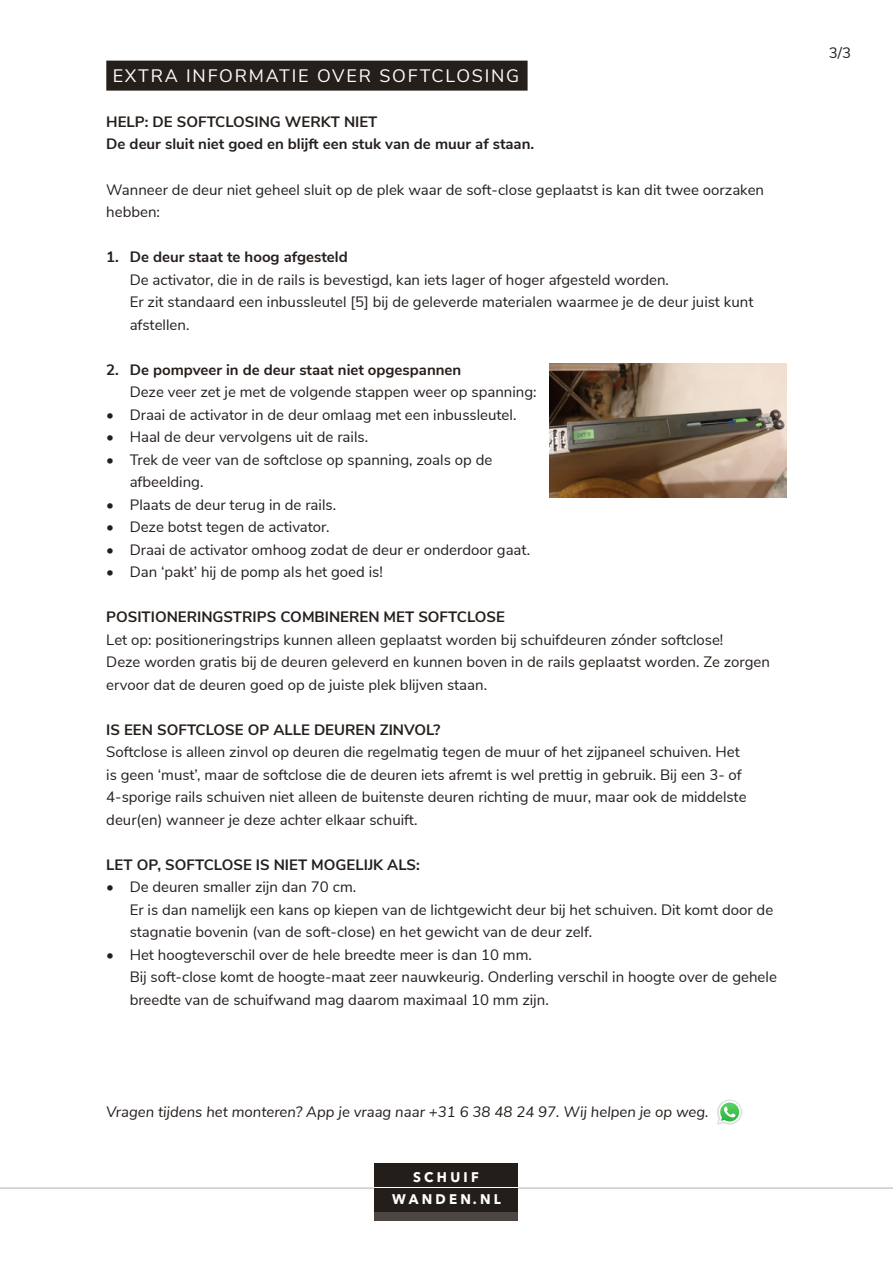
<style>
.page{position:relative;width:893px;height:1263px;background:#fff}
.page>*{position:absolute;margin:0;border:0;box-sizing:border-box;transform-origin:0 0}
.t1{font:18px "Nunito Sans";letter-spacing:.1em;color:#fff}
.t2{font:15px/22.5px "Nunito Sans";color:#251f1c}
.t3{font:700 15px "Nunito Sans";color:#251f1c}
.t4{font:italic 15px "Nunito Sans";color:#251f1c}
.t5{font:15px "Nunito Sans";color:#231f20}
.t6{font:700 13.8px "Avenir Next";letter-spacing:.24em;color:#fff;scale:.96 1}
</style>
<div class="page">
<div style="left:106px;top:61px;width:422px;height:30px;background:#251f1c"></div>
<hr style="left:0;top:1188px;width:893px;height:1px;background:#b2adac">
<div style="left:375px;top:1163px;width:143px;height:49px;background:#241e1b"></div>
<div style="left:375px;top:1212px;width:143px;height:8px;background:#4d4542"></div>
<hr style="left:375px;top:1187px;width:143px;height:1px;background:#fff">
<img style="left:717px;top:1099px;width:25px;height:26px">
<svg style="left:718px;top:1100px;width:23px;height:23px"></svg>
<img style="left:549px;top:364px;width:238px;height:133px">
<p class="t1" style="left:113px;top:63px;width:408px">EXTRA INFORMATIE OVER SOFTCLOSING</p>
<p class="t3" style="left:106px;top:111px;width:273px">HELP: DE SOFTCLOSING WERKT NIET</p>
<p class="t3" style="left:106px;top:133px;width:429px">De deur sluit niet goed en blijft een stuk van de muur af staan.</p>
<p class="t2" style="left:106px;top:177px;width:659px">Wanneer de deur niet geheel sluit op de plek waar de soft-close geplaatst is kan dit twee oorzaken hebben:</p>
<p class="t3" style="left:106px;top:246px;width:243px">1. De deur staat te hoog afgesteld</p>
<p class="t2" style="left:130px;top:267px;width:541px">De activator, die in de rails is bevestigd, kan iets lager of hoger afgesteld worden.</p>
<p class="t2" style="left:130px;top:290px;width:625px">Er zit standaard een inbussleutel [5] bij de geleverde materialen waarmee je de deur juist kunt afstellen.</p>
<p class="t3" style="left:106px;top:358px;width:356px">2. De pompveer in de deur staat niet opgespannen</p>
<p class="t2" style="left:130px;top:380px;width:408px">Deze veer zet je met de volgende stappen weer op spanning:</p>
<p class="t2" style="left:106px;top:402px;width:412px">• Draai de activator in de deur omlaag met een inbussleutel.</p>
<p class="t2" style="left:106px;top:425px;width:263px">• Haal de deur vervolgens uit de rails.</p>
<p class="t2" style="left:130px;top:447px;width:364px;text-indent:-23px">• Trek de veer van de softclose op spanning, zoals op de afbeelding.</p>
<p class="t2" style="left:106px;top:492px;width:231px">• Plaats de deur terug in de rails.</p>
<p class="t2" style="left:106px;top:515px;width:225px">• Deze botst tegen de activator.</p>
<p class="t2" style="left:106px;top:537px;width:425px">• Draai de activator omhoog zodat de deur er onderdoor gaat.</p>
<p class="t2" style="left:106px;top:560px;width:278px">• Dan ‘pakt’ hij de pomp als het goed is!</p>
<p class="t3" style="left:106px;top:606px;width:400px">POSITIONERINGSTRIPS COMBINEREN MET SOFTCLOSE</p>
<p class="t2" style="left:106px;top:627px;width:665px">Let op: positioneringstrips kunnen alleen geplaatst worden bij schuifdeuren zónder softclose!<br>Deze worden gratis bij de deuren geleverd en kunnen boven in de rails geplaatst worden. Ze zorgen ervoor dat de deuren goed op de juiste plek blijven staan.</p>
<p class="t3" style="left:106px;top:718px;width:335px">IS EEN SOFTCLOSE OP ALLE DEUREN ZINVOL?</p>
<p class="t2" style="left:106px;top:740px;width:642px">Softclose is alleen zinvol op deuren die regelmatig tegen de muur of het zijpaneel schuiven. Het is geen ‘must’, maar de softclose die de deuren iets afremt is wel prettig in gebruik. Bij een 3- of 4-sporige rails schuiven niet alleen de buitenste deuren richting de muur, maar ook de middelste deur(en) wanneer je deze achter elkaar schuift.</p>
<p class="t3" style="left:106px;top:853px;width:315px">LET OP, SOFTCLOSE IS NIET MOGELIJK ALS:</p>
<p class="t2" style="left:106px;top:875px;width:251px">• De deuren smaller zijn dan 70 cm.</p>
<p class="t2" style="left:130px;top:897px;width:645px">Er is dan namelijk een kans op kiepen van de lichtgewicht deur bij het schuiven. Dit komt door de stagnatie bovenin (van de soft-close) en het gewicht van de deur zelf.</p>
<p class="t2" style="left:106px;top:942px;width:427px">• Het hoogteverschil over de hele breedte meer is dan 10 mm.</p>
<p class="t2" style="left:130px;top:965px;width:649px">Bij soft-close komt de hoogte-maat zeer nauwkeurig. Onderling verschil in hoogte over de gehele</p>
<p class="t2" style="left:130px;top:987px;width:421px">breedte van de schuifwand mag daarom maximaal 10 mm zijn.</p>
<p class="t4" style="left:106px;top:1101px;width:604px">Vragen tijdens het monteren? App je vraag naar +31 6 38 48 24 97. Wij helpen je op weg.</p>
<p class="t6" style="left:413px;top:1165px;width:70px">SCHUIF</p>
<p class="t6" style="left:392px;top:1187px;width:115px">WANDEN.NL</p>
<p class="t5" style="left:829px;top:42px;width:24px">3/3</p>
</div>
